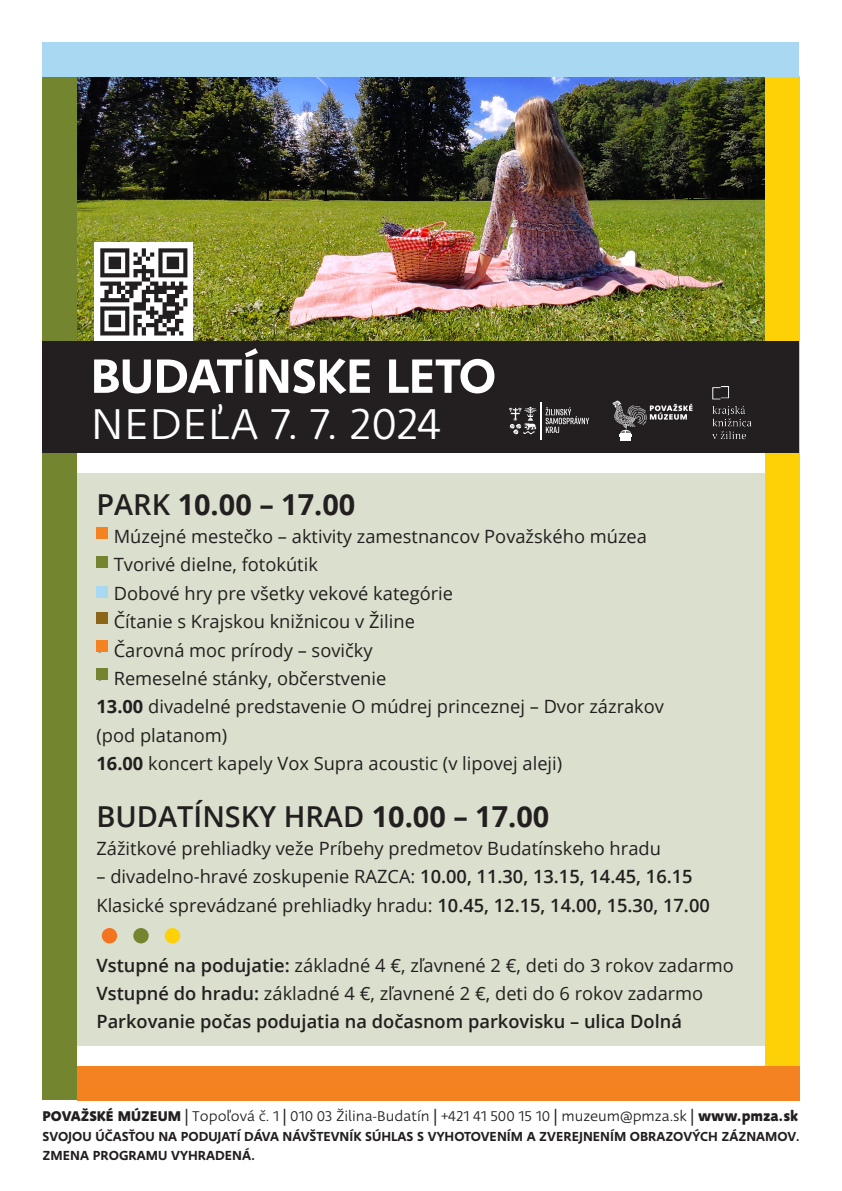
<style>
.page{position:relative;width:842px;height:1191px;background:#fff}
.page>*{position:absolute;margin:0;border:0;box-sizing:border-box;transform-origin:0 0}
.t1{font:500 52.9px "Deva Ideal";letter-spacing:-.01em;color:#fff}
.t2{font:47.3px "Deva Ideal";letter-spacing:.025em;color:#fff}
.t3{font:600 28.9px "Open Sans";color:#231f20}
.t4{font:700 28.9px "Open Sans";color:#231f20}
.t5{font:18.3px/28.3px "Open Sans";color:#231f20}
.t6{font:600 18.3px/28.3px "Open Sans";color:#231f20}
.t7{font:15.5px "Deva Ideal";color:#231f20}
.t8{font:500 14.4px "Deva Ideal";color:#231f20}
.s1{font-weight:600}
.s2{font-weight:700}
.s3{font-weight:400}
.s4{font-style:inherit}
</style>
<div class="page">
<div style="left:43px;top:473px;width:756px;height:573px;background:#dae0cd"></div>
<img style="left:77px;top:77px;width:688px;height:264px">
<div style="left:77px;top:1066px;width:722px;height:34px;background:#f58220"></div>
<div style="left:765px;top:77px;width:34px;height:989px;background:#fed006"></div>
<div style="left:43px;top:77px;width:34px;height:1023px;background:#74852f"></div>
<div style="left:43px;top:43px;width:756px;height:34px;background:#a8d8f2"></div>
<div style="left:43px;top:341px;width:756px;height:112px;background:#231f20"></div>
<div style="left:94px;top:242px;width:99px;height:99px;background:#fff"></div>
<svg style="left:100px;top:248px;width:87px;height:87px"></svg>
<div style="left:102px;top:928px;width:15px;height:15px;background:#f47321;border-radius:50%"></div>
<div style="left:133px;top:928px;width:16px;height:15px;background:#74852f;border-radius:50%"></div>
<div style="left:165px;top:928px;width:15px;height:15px;background:#fed006;border-radius:50%"></div>
<div style="left:96px;top:527px;width:12px;height:11px;background:#f58220"></div>
<div style="left:96px;top:556px;width:12px;height:12px;background:#74852f"></div>
<div style="left:96px;top:586px;width:12px;height:11px;background:#a8d8f2"></div>
<div style="left:96px;top:612px;width:12px;height:11px;background:#8c6618"></div>
<div style="left:96px;top:640px;width:12px;height:11px;background:#f58220"></div>
<div style="left:96px;top:668px;width:12px;height:12px;background:#74852f"></div>
<svg style="left:612px;top:400px;width:80px;height:41px"></svg>
<img style="left:712px;top:386px;width:39px;height:54px">
<svg style="left:509px;top:402px;width:80px;height:38px"></svg>
<h1 class="t1" style="left:90px;top:341px;width:407px">BUDATÍNSKE LETO</h1>
<h2 class="t2" style="left:91px;top:395px;width:351px">NEDEĽA 7. 7. 2024</h2>
<h3 class="t4" style="left:96px;top:484px;width:260px"><span class="s1">PARK</span> 10.00 – 17.00</h3>
<p class="t5" style="left:96px;top:522px;width:552px">• Múzejné mestečko – aktivity zamestnancov Považského múzea</p>
<p class="t5" style="left:96px;top:550px;width:223px">• Tvorivé dielne, fotokútik</p>
<p class="t5" style="left:96px;top:578px;width:358px">• Dobové hry pre všetky vekové kategórie</p>
<p class="t5" style="left:96px;top:607px;width:320px">• Čítanie s Krajskou knižnicou v Žiline</p>
<p class="t5" style="left:96px;top:635px;width:278px">• Čarovná moc prírody – sovičky</p>
<p class="t5" style="left:96px;top:663px;width:569px">• Remeselné stánky, občerstvenie<br><span class="s2">13.00</span> divadelné predstavenie O múdrej princeznej – Dvor zázrakov (pod platanom)<br><span class="s2">16.00</span> koncert kapely Vox Supra acoustic (v lipovej aleji)</p>
<h3 class="t3" style="left:96px;top:796px;width:454px">BUDATÍNSKY HRAD <span class="s2">10.00 – 17.00</span></h3>
<p class="t5" style="left:96px;top:833px;width:566px">Zážitkové prehliadky veže Príbehy predmetov Budatínskeho hradu</p>
<p class="t5" style="left:96px;top:862px;width:615px">– divadelno-hravé zoskupenie RAZCA: <span class="s1">10.00, 11.30, 13.15, 14.45, 16.15<br></span>Klasické sprevádzané prehliadky hradu: <span class="s1">10.45, 12.15, 14.00, 15.30, 17.00</span></p>
<p class="t6" style="left:96px;top:950px;width:639px">Vstupné na podujatie: <span class="s3">základné 4 €, zľavnené 2 €, deti do 3 rokov zadarmo<br></span>Vstupné do hradu: <span class="s3">základné 4 €, zľavnené 2 €, deti do 6 rokov zadarmo<br></span>Parkovanie počas podujatia na dočasnom parkovisku – ulica Dolná</p>
<p class="t7" style="left:43px;top:1107px;width:757px"><span class="s2">POVAŽSKÉ MÚZEUM</span> <span class="s4">|</span> Topoľová č. 1 <span class="s4">|</span> 010 03 Žilina-Budatín <span class="s4">|</span> +421 41 500 15 10 <span class="s4">|</span> muzeum@pmza.sk <span class="s4">|</span> <span class="s2">www.pmza.sk</span></p>
<p class="t8" style="left:43px;top:1145px;width:214px">ZMENA PROGRAMU VYHRADENÁ.</p>
<p class="t8" style="left:43px;top:1126px;width:759px">SVOJOU ÚČASŤOU NA PODUJATÍ DÁVA NÁVŠTEVNÍK SÚHLAS S VYHOTOVENÍM A ZVEREJNENÍM OBRAZOVÝCH ZÁZNAMOV.</p>
</div>
